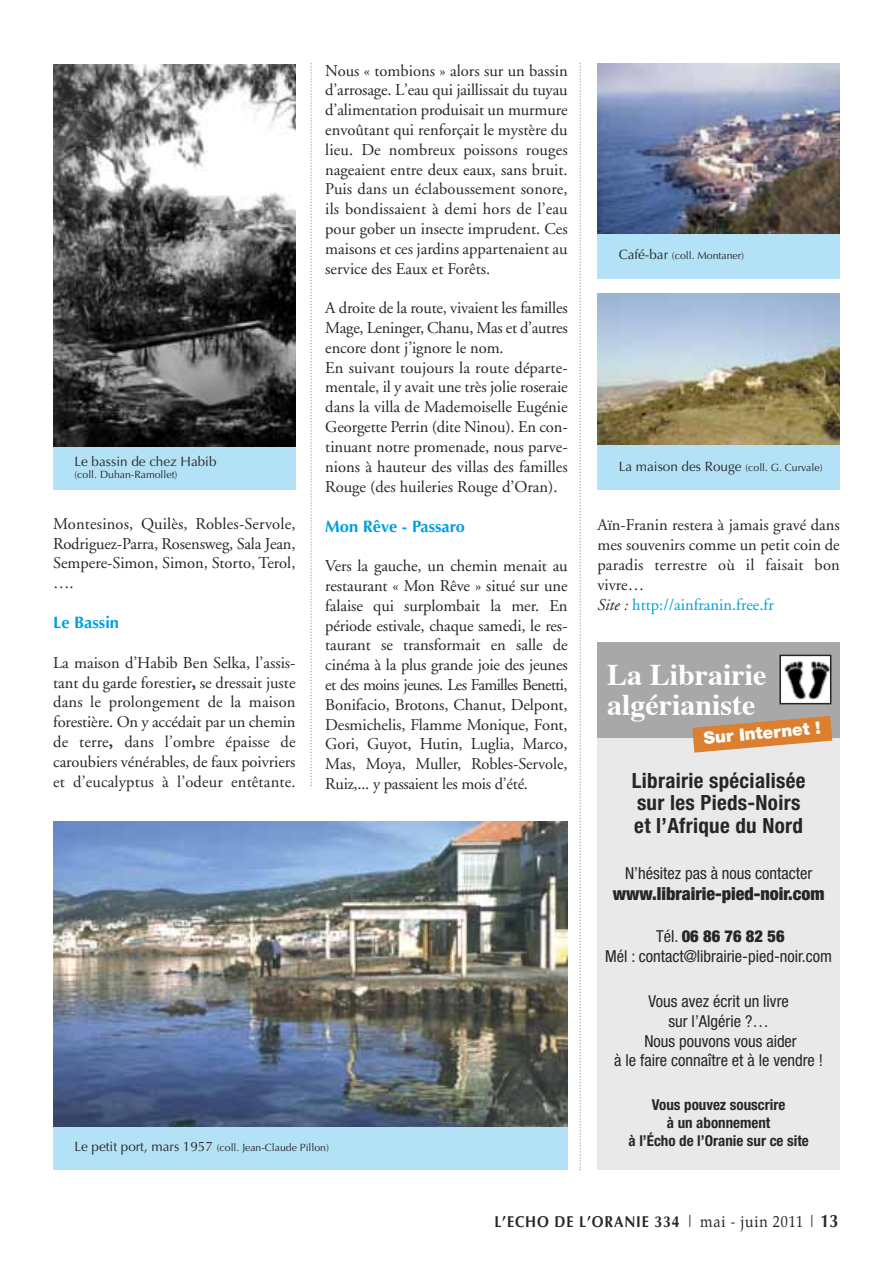
<style>
.page{position:relative;width:893px;height:1263px;background:#fff}
.page>*{position:absolute;margin:0;border:0;box-sizing:border-box;transform-origin:0 0}
.t1{font:700 30px/30px "Times";color:#fff}
.t2{font:700 condensed 21px/22.5px "Helvetica Neue";letter-spacing:.015em;color:#272627}
.t3{font:900 condensed 18px "Helvetica Neue";color:#272627}
.t4{font:900 16.95px "Helvetica Neue";color:#fff}
.t5{font:16.5px/19.8px "Adobe Garamond";color:#272627;text-align:justify}
.t6{font:condensed 16.5px/19.8px "Helvetica Neue";color:#272627;text-align:center}
.t7{font:700 16.5px "Optima";color:#009fe1}
.t8{font:700 15.75px "Optima";letter-spacing:.06em;color:#272627;scale:.9 1}
.t9{font:700 condensed 15px/18px "Helvetica Neue";color:#272627;text-align:center}
.t10{font:13.5px "Optima";color:#272627}
.t11{font:10.5px "Optima";color:#272627}
.s1{font-weight:700}
.s2{font-size:13.5px}
.s3{font-size:10.5px}
.s4{font-style:italic}
.s5{color:#009fe1}
.s6{font-weight:900}
.s7{font-family:"Palatino";font-weight:400;font-size:16.5px}
.s8{font-family:"Palatino";font-weight:400}
.s9{font-size:18px}
</style>
<div class="page">
<svg style="left:310px;top:63px;width:2px;height:723px"></svg>
<img style="left:53px;top:65px;width:243px;height:382px">
<img style="left:53px;top:822px;width:515px;height:305px">
<div style="left:53px;top:1127px;width:515px;height:42px;background:#b3e2f6"></div>
<div style="left:53px;top:447px;width:243px;height:43px;background:#b3e2f6"></div>
<img style="left:597px;top:64px;width:243px;height:170px">
<div style="left:597px;top:234px;width:243px;height:44px;background:#b3e2f6"></div>
<img style="left:597px;top:293px;width:243px;height:153px">
<div style="left:597px;top:446px;width:243px;height:44px;background:#b3e2f6"></div>
<div style="left:597px;top:642px;width:243px;height:527px;background:#e9e9e9"></div>
<div style="left:597px;top:642px;width:243px;height:96px;background:#a9a8a9"></div>
<img style="left:782px;top:658px;width:46px;height:43px">
<div style="left:779px;top:655px;width:52px;height:49px;border:2px solid #272627"></div>
<svg style="left:692px;top:716px;width:140px;height:37px"></svg>
<svg style="left:579px;top:63px;width:2px;height:1107px"></svg>
<p class="t10" style="left:74px;top:456px;width:144px">Le bassin de chez Habib</p>
<p class="t11" style="left:74px;top:470px;width:105px">(coll. Duhan-Ramollet)</p>
<p class="t5" style="left:53px;top:515px;width:244px">Montesinos, Quilès, Robles-Servole, Rodriguez-Parra, Rosensweg, Sala Jean, Sempere-Simon, Simon, Storto, Terol, ….</p>
<p class="t7" style="left:53px;top:616px;width:67px">Le Bassin</p>
<p class="t5" style="left:53px;top:654px;width:244px">La maison d’Habib Ben Selka, l’assis - tant du garde forestier<span class="s1">,</span> se dressait juste dans le prolongement de la maison forestière. On y accédait par un chemin de terre<span class="s1">,</span> dans l’ombre épaisse de caroubiers vénérables, de faux poivriers et d’eucalyptus à l’odeur entêtante.</p>
<p class="t5" style="left:325px;top:62px;width:244px">Nous « tombions » alors sur un bassin d’arrosage. L’eau qui jaillissait du tuyau d’alimentation produisait un murmure envoûtant qui renforçait le mystère du lieu. De nombreux poissons rouges nageaient entre deux eaux, sans bruit.<br>Puis dans un éclaboussement sonore, ils bondissaient à demi hors de l’eau pour gober un insecte imprudent. Ces maisons et ces jardins appartenaient au service des Eaux et Forêts.</p>
<p class="t5" style="left:325px;top:300px;width:244px;text-align:left">A droite de la route, vivaient les familles Mage, Leninger, Chanu, Mas et d’autres encore dont j’ignore le nom.<br>En suivant toujours la route départe - mentale, il y avait une très jolie roseraie dans la villa de Mademoiselle Eugénie Georgette Perrin (dite Ninou). En con - ti nuant notre promenade, nous parve - nions à hauteur des villas des familles Rouge (des huileries Rouge d’Oran).</p>
<p class="t7" style="left:325px;top:519px;width:141px">Mon Rêve - Passaro</p>
<p class="t5" style="left:325px;top:557px;width:244px">Vers la gauche, un chemin menait au restaurant « Mon Rêve » situé sur une falaise qui surplombait la mer. En période estivale, chaque samedi, le res - taurant se transformait en salle de cinéma à la plus grande joie des jeunes et des moins jeunes. Les Familles Benetti, Bonifacio, Brotons, Chanut, Delpont, Desmichelis, Flamme Monique, Font, Gori, Guyot, Hutin, Luglia, Marco, Mas, Moya, Muller, Robles-Servole, Ruiz,... y passaient les mois d’été.</p>
<p class="t11" style="left:74px;top:1143px;width:256px"><span class="s2">Le petit port, mars 1957</span> (coll. Jean-Claude Pillon)</p>
<p class="t11" style="left:619px;top:251px;width:127px"><span class="s2">Café-bar</span> (coll. Montaner)</p>
<p class="t10" style="left:619px;top:461px;width:205px">La maison des Rouge <span class="s3">(coll. G. Curvale)</span></p>
<p class="t5" style="left:597px;top:517px;width:244px;text-align:left">Aïn-Franin restera à jamais gravé dans mes souvenirs comme un petit coin de paradis terrestre où il faisait bon vivre…<br><span class="s4">Site :</span> <span class="s5">http://ainfranin.free.fr</span></p>
<h1 class="t1" style="left:607px;top:662px;width:161px">La Librairie algérianiste</h1>
<p class="t4" style="left:703px;top:732px;width:119px;rotate:-5deg">Sur Internet !</p>
<p class="t2" style="left:632px;top:771px;width:175px">Librairie spécialisée sur les Pieds-Noirs et l’Afrique du Nord</p>
<p class="t6" style="left:625px;top:865px;width:189px">N’hésitez pas à nous contacter</p>
<p class="t3" style="left:613px;top:887px;width:213px">www.librairie-pied-noir.com</p>
<p class="t6" style="left:605px;top:928px;width:228px">Tél. <span class="s6">06 86 76 82 56<br></span>Mél : contact@librairie-pied-noir.com</p>
<p class="t6" style="left:614px;top:993px;width:210px">Vous avez écrit un livre<br>sur l’Algérie ?…<br>Nous pouvons vous aider<br>à le faire connaître et à le vendre !</p>
<p class="t9" style="left:628px;top:1097px;width:182px">Vous pouvez souscrire<br>à un abonnement<br>à l’Écho de l’Oranie sur ce site</p>
<p class="t8" style="left:494px;top:1215px;width:384px">L’ECHO DE L’ORANIE 334 <span class="s7">|</span> <span class="s8">mai - juin 2011</span> <span class="s7">|</span> <span class="s9">13</span></p>
</div>
